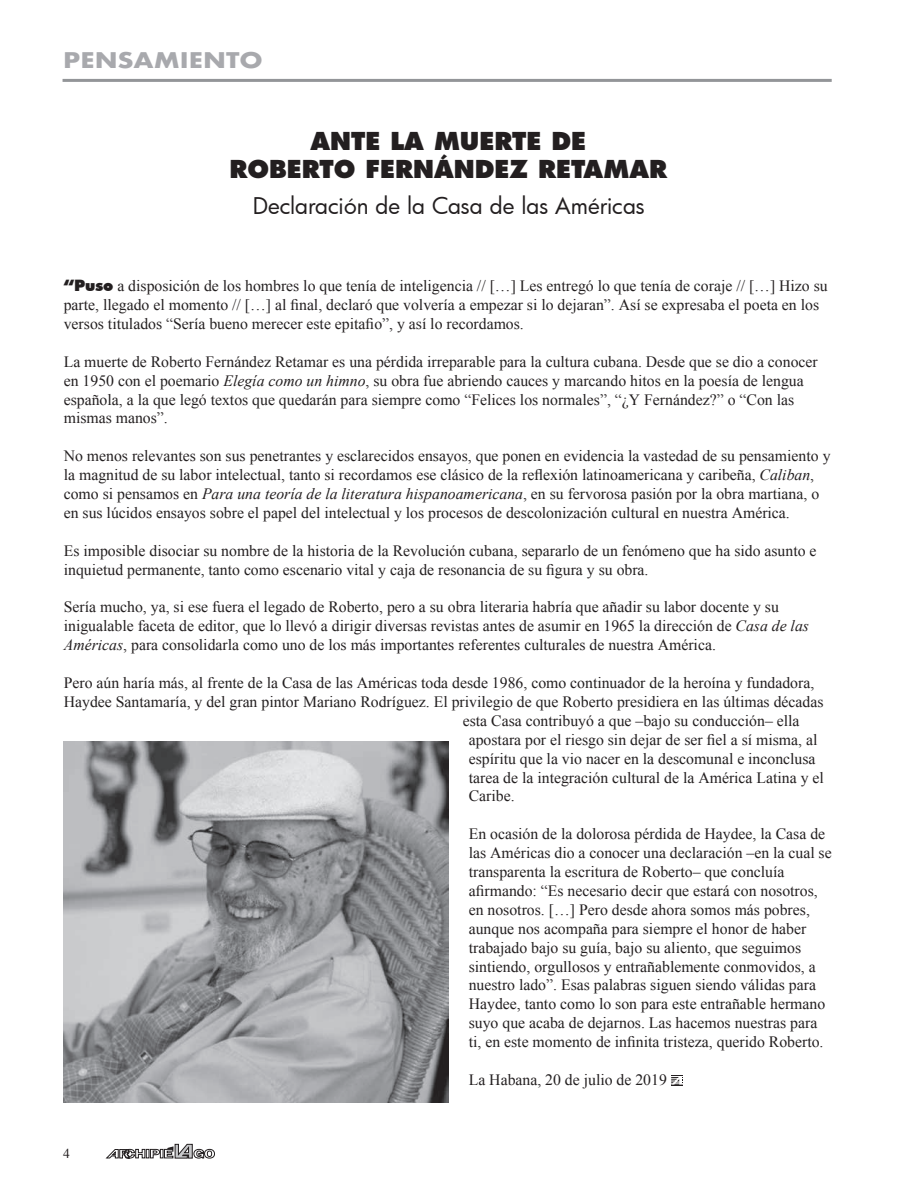
<style>
.page{position:relative;width:918px;height:1188px;background:#fff}
.page>*{position:absolute;margin:0;border:0;box-sizing:border-box;transform-origin:0 0}
.t1{font:800 24px/28.8px "Futura";color:#231f20;text-align:center}
.t2{font:22.5px "Futura";color:#231f20}
.t3{font:700 21px "Futura";color:#a8a9ad;scale:1.2 1}
.t4{font:15.75px/18.9px "Times New Roman";color:#231f20}
.t5{font:13.5px "Times New Roman";color:#231f20}
.s1{font-family:"Futura BT";font-weight:900}
.s2{font-style:italic}
</style>
<div class="page">
<hr style="left:63px;top:79px;width:769px;height:3px;background:#939598">
<img style="left:64px;top:742px;width:385px;height:361px">
<svg style="left:106px;top:1144px;width:109px;height:15px"></svg>
<svg style="left:671px;top:1075px;width:12px;height:11px"></svg>
<h3 class="t3" style="left:63px;top:46px;width:168px">PENSAMIENTO</h3>
<h1 class="t1" style="left:229px;top:126px;width:439px">ANTE LA MUERTE DE<br>ROBERTO FERNÁNDEZ RETAMAR</h1>
<h2 class="t2" style="left:253px;top:190px;width:394px">Declaración de la Casa de las Américas</h2>
<p class="t4" style="left:64px;top:276px;width:766px"><span class="s1">“Puso</span> a disposición de los hombres lo que tenía de inteligencia // […] Les entregó lo que tenía de coraje // […] Hizo su parte, llegado el momento // […] al final, declaró que volvería a empezar si lo dejaran”. Así se expresaba el poeta en los versos titulados “Sería bueno merecer este epitafio”, y así lo recordamos.</p>
<p class="t4" style="left:64px;top:352px;width:755px">La muerte de Roberto Fernández Retamar es una pérdida irreparable para la cultura cubana. Desde que se dio a conocer en 1950 con el poemario <span class="s2">Elegía como un himno</span>, su obra fue abriendo cauces y marcando hitos en la poesía de lengua española, a la que legó textos que quedarán para siempre como “Felices los normales”, “¿Y Fernández?” o “Con las mismas manos”.</p>
<p class="t4" style="left:64px;top:446px;width:768px">No menos relevantes son sus penetrantes y esclarecidos ensayos, que ponen en evidencia la vastedad de su pensamiento y la magnitud de su labor intelectual, tanto si recordamos ese clásico de la reflexión latinoamericana y caribeña, <span class="s2">Caliban</span>, como si pensamos en <span class="s2">Para una teoría de la literatura hispanoamericana</span>, en su fervorosa pasión por la obra martiana, o en sus lúcidos ensayos sobre el papel del intelectual y los procesos de descolonización cultural en nuestra América.</p>
<p class="t4" style="left:64px;top:541px;width:754px">Es imposible disociar su nombre de la historia de la Revolución cubana, separarlo de un fenómeno que ha sido asunto e inquietud permanente, tanto como escenario vital y caja de resonancia de su figura y su obra.</p>
<p class="t4" style="left:64px;top:598px;width:747px">Sería mucho, ya, si ese fuera el legado de Roberto, pero a su obra literaria habría que añadir su labor docente y su inigualable faceta de editor, que lo llevó a dirigir diversas revistas antes de asumir en 1965 la dirección de <span class="s2">Casa de las<br>Américas</span>, para consolidarla como uno de los más importantes referentes culturales de nuestra América.</p>
<p class="t4" style="left:64px;top:673px;width:752px">Pero aún haría más, al frente de la Casa de las Américas toda desde 1986, como continuador de la heroína y fundadora,</p>
<p class="t4" style="left:64px;top:692px;width:761px">Haydee Santamaría, y del gran pintor Mariano Rodríguez. El privilegio de que Roberto presidiera en las últimas décadas</p>
<p class="t4" style="left:463px;top:711px;width:338px">esta Casa contribuyó a que –bajo su conducción– ella</p>
<p class="t4" style="left:469px;top:730px;width:350px">apostara por el riesgo sin dejar de ser fiel a sí misma, al</p>
<p class="t4" style="left:469px;top:749px;width:348px">espíritu que la vio nacer en la descomunal e inconclusa</p>
<p class="t4" style="left:469px;top:768px;width:357px">tarea de la integración cultural de la América Latina y el</p>
<p class="t4" style="left:469px;top:787px;width:47px">Caribe.</p>
<p class="t4" style="left:469px;top:824px;width:365px">En ocasión de la dolorosa pérdida de Haydee, la Casa de las Américas dio a conocer una declaración –en la cual se transparenta la escritura de Roberto– que concluía afirmando: “Es necesario decir que estará con nosotros, en nosotros. […] Pero desde ahora somos más pobres, aunque nos acompaña para siempre el honor de haber trabajado bajo su guía, bajo su aliento, que seguimos sintiendo, orgullosos y entrañablemente conmovidos, a nuestro lado”. Esas palabras siguen siendo válidas para Haydee, tanto como lo son para este entrañable hermano suyo que acaba de dejarnos. Las hacemos nuestras para ti, en este momento de infinita tristeza, querido Roberto.</p>
<p class="t4" style="left:469px;top:1070px;width:200px">La Habana, 20 de julio de 2019</p>
<p class="t5" style="left:63px;top:1146px;width:8px">4</p>
</div>
